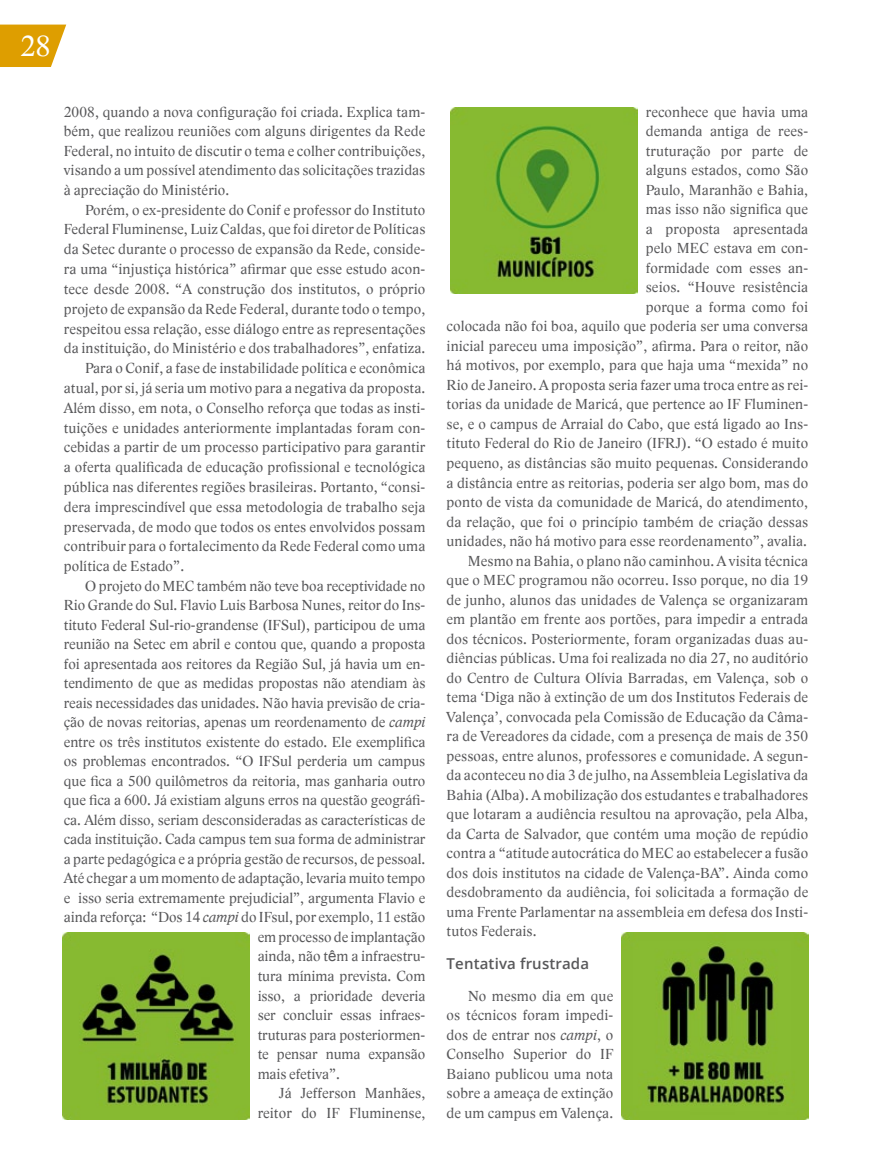
<style>
.page{position:relative;width:872px;height:1170px;background:#fff}
.page>*{position:absolute;margin:0;border:0;box-sizing:border-box;transform-origin:0 0}
.t1{font:30px "Lido STFCE";color:#fff}
.t2{font:15px/19.5px "Lido STFCE";letter-spacing:.01em;color:#58585a;text-align:justify}
.t3{font:600 15px "Open Sans";letter-spacing:.01em;color:#58585a}
.s1{font-style:italic}
.s2{font-family:"Arial"}
</style>
<div class="page">
<svg style="left:0;top:25px;width:66px;height:42px;background:#e1a91c"></svg>
<img style="left:622px;top:932px;width:186px;height:186px">
<img style="left:451px;top:107px;width:186px;height:187px">
<img style="left:63px;top:932px;width:186px;height:187px">
<h1 class="t1" style="left:20px;top:28px;width:32px">28</h1>
<p class="t2" style="left:64px;top:102px;width:363px">2008, quando a nova configuração foi criada. Explica tam&shy;bém, que realizou reuniões com alguns dirigentes da Rede Federal, no intuito de discutir o tema e colher contribuições, visando a um possível atendimento das solicitações trazidas à apreciação do Ministério.</p>
<p class="t2" style="left:85px;top:200px;width:342px">Porém, o ex-presidente do Conif e professor do Instituto</p>
<p class="t2" style="left:64px;top:220px;width:363px">Federal Fluminense, Luiz Caldas, que foi diretor de Políticas</p>
<p class="t2" style="left:64px;top:239px;width:363px">da Setec durante o processo de expansão da Rede, conside-</p>
<p class="t2" style="left:64px;top:259px;width:363px">ra uma “injustiça histórica” afirmar que esse estudo acon-</p>
<p class="t2" style="left:64px;top:279px;width:363px">tece desde 2008. “A construção dos institutos, o próprio</p>
<p class="t2" style="left:64px;top:299px;width:363px">projeto de expansão da Rede Federal, durante todo o tempo,</p>
<p class="t2" style="left:64px;top:319px;width:363px">respeitou essa relação, esse diálogo entre as representações</p>
<p class="t2" style="left:64px;top:338px;width:363px">da instituição, do Ministério e dos trabalhadores”, enfatiza.</p>
<p class="t2" style="left:85px;top:358px;width:342px">Para o Conif, a fase de instabilidade política e econômica</p>
<p class="t2" style="left:64px;top:378px;width:363px">atual, por si, já seria um motivo para a negativa da proposta.</p>
<p class="t2" style="left:64px;top:398px;width:363px">Além disso, em nota, o Conselho reforça que todas as insti-</p>
<p class="t2" style="left:64px;top:418px;width:363px">tuições e unidades anteriormente implantadas foram con-</p>
<p class="t2" style="left:64px;top:437px;width:363px">cebidas a partir de um processo participativo para garantir</p>
<p class="t2" style="left:64px;top:457px;width:363px">a oferta qualificada de educação profissional e tecnológica</p>
<p class="t2" style="left:64px;top:477px;width:363px">pública nas diferentes regiões brasileiras. Portanto, “consi-</p>
<p class="t2" style="left:64px;top:497px;width:363px">dera imprescindível que essa metodologia de trabalho seja</p>
<p class="t2" style="left:64px;top:517px;width:363px">preservada, de modo que todos os entes envolvidos possam</p>
<p class="t2" style="left:64px;top:536px;width:363px">contribuir para o fortalecimento da Rede Federal como uma</p>
<p class="t2" style="left:64px;top:556px;width:122px">política de Estado”.</p>
<p class="t2" style="left:85px;top:576px;width:342px">O projeto do MEC também não teve boa receptividade no</p>
<p class="t2" style="left:64px;top:595px;width:363px">Rio Grande do Sul. Flavio Luis Barbosa Nunes, reitor do Ins-</p>
<p class="t2" style="left:64px;top:615px;width:363px">tituto Federal Sul-rio-grandense (IFSul), participou de uma</p>
<p class="t2" style="left:64px;top:634px;width:363px">reunião na Setec em abril e contou que, quando a proposta</p>
<p class="t2" style="left:64px;top:654px;width:363px">foi apresentada aos reitores da Região Sul, já havia um en-</p>
<p class="t2" style="left:64px;top:673px;width:363px">tendimento de que as medidas propostas não atendiam às</p>
<p class="t2" style="left:64px;top:693px;width:363px">reais necessidades das unidades. Não havia previsão de cria-</p>
<p class="t2" style="left:64px;top:712px;width:363px">ção de novas reitorias, apenas um reordenamento de <span class="s1">campi</span></p>
<p class="t2" style="left:64px;top:732px;width:363px">entre os três institutos existente do estado. Ele exemplifica</p>
<p class="t2" style="left:64px;top:751px;width:363px">os problemas encontrados. “O IFSul perderia um campus</p>
<p class="t2" style="left:64px;top:771px;width:363px">que fica a 500 quilômetros da reitoria, mas ganharia outro</p>
<p class="t2" style="left:64px;top:790px;width:363px">que fica a 600. Já existiam alguns erros na questão geográfi-</p>
<p class="t2" style="left:64px;top:810px;width:363px">ca. Além disso, seriam desconsideradas as características de</p>
<p class="t2" style="left:64px;top:829px;width:363px">cada instituição. Cada campus tem sua forma de administrar</p>
<p class="t2" style="left:64px;top:849px;width:363px">a parte pedagógica e a própria gestão de recursos, de pessoal.</p>
<p class="t2" style="left:64px;top:868px;width:363px">Até chegar a um momento de adaptação, levaria muito tempo</p>
<p class="t2" style="left:64px;top:888px;width:363px">e isso seria extremamente prejudicial”, argumenta Flavio e</p>
<p class="t2" style="left:64px;top:907px;width:363px">ainda reforça: “Dos 14 <span class="s1">campi</span> do IFsul, por exemplo, 11 estão</p>
<p class="t2" style="left:258px;top:927px;width:169px">em processo de implantação</p>
<p class="t2" style="left:258px;top:946px;width:169px">ainda, não t<span class="s2">ê</span>m a infraestru-</p>
<p class="t2" style="left:258px;top:966px;width:169px">tura mínima prevista. Com</p>
<p class="t2" style="left:258px;top:985px;width:169px">isso, a prioridade deveria</p>
<p class="t2" style="left:258px;top:1005px;width:169px">ser concluir essas infraes-</p>
<p class="t2" style="left:258px;top:1024px;width:169px">truturas para posteriormen-</p>
<p class="t2" style="left:258px;top:1044px;width:169px">te pensar numa expansão</p>
<p class="t2" style="left:258px;top:1063px;width:84px">mais efetiva”.</p>
<p class="t2" style="left:279px;top:1083px;width:148px">Já Jefferson Manhães,</p>
<p class="t2" style="left:258px;top:1102px;width:169px">reitor do IF Fluminense,</p>
<p class="t2" style="left:646px;top:102px;width:164px">reconhece que havia uma</p>
<p class="t2" style="left:646px;top:122px;width:164px">demanda antiga de rees-</p>
<p class="t2" style="left:646px;top:141px;width:164px">truturação por parte de</p>
<p class="t2" style="left:646px;top:161px;width:164px">alguns estados, como São</p>
<p class="t2" style="left:646px;top:180px;width:164px">Paulo, Maranhão e Bahia,</p>
<p class="t2" style="left:646px;top:200px;width:164px">mas isso não significa que</p>
<p class="t2" style="left:646px;top:219px;width:164px">a proposta apresentada</p>
<p class="t2" style="left:646px;top:239px;width:164px">pelo MEC estava em con-</p>
<p class="t2" style="left:646px;top:258px;width:164px">formidade com esses an-</p>
<p class="t2" style="left:646px;top:278px;width:164px">seios. “Houve resistência</p>
<p class="t2" style="left:646px;top:297px;width:164px">porque a forma como foi</p>
<p class="t2" style="left:446px;top:317px;width:363px">colocada não foi boa, aquilo que poderia ser uma conversa</p>
<p class="t2" style="left:446px;top:336px;width:363px">inicial pareceu uma imposição”, afirma. Para o reitor, não</p>
<p class="t2" style="left:446px;top:356px;width:363px">há motivos, por exemplo, para que haja uma “mexida” no</p>
<p class="t2" style="left:446px;top:375px;width:363px">Rio de Janeiro. A proposta seria fazer uma troca entre as rei-</p>
<p class="t2" style="left:446px;top:395px;width:363px">torias da unidade de Maricá, que pertence ao IF Fluminen-</p>
<p class="t2" style="left:446px;top:414px;width:363px">se, e o campus de Arraial do Cabo, que está ligado ao Ins-</p>
<p class="t2" style="left:446px;top:434px;width:363px">tituto Federal do Rio de Janeiro (IFRJ). “O estado é muito</p>
<p class="t2" style="left:446px;top:453px;width:363px">pequeno, as distâncias são muito pequenas. Considerando</p>
<p class="t2" style="left:446px;top:473px;width:363px">a distância entre as reitorias, poderia ser algo bom, mas do</p>
<p class="t2" style="left:446px;top:492px;width:363px">ponto de vista da comunidade de Maricá, do atendimento,</p>
<p class="t2" style="left:446px;top:512px;width:363px">da relação, que foi o princípio também de criação dessas</p>
<p class="t2" style="left:446px;top:531px;width:362px">unidades, não há motivo para esse reordenamento”, avalia.</p>
<p class="t2" style="left:468px;top:551px;width:342px">Mesmo na Bahia, o plano não caminhou. A visita técnica</p>
<p class="t2" style="left:446px;top:570px;width:363px">que o MEC programou não ocorreu. Isso porque, no dia 19</p>
<p class="t2" style="left:446px;top:590px;width:363px">de junho, alunos das unidades de Valença se organizaram</p>
<p class="t2" style="left:446px;top:609px;width:363px">em plantão em frente aos portões, para impedir a entrada</p>
<p class="t2" style="left:446px;top:629px;width:363px">dos técnicos. Posteriormente, foram organizadas duas au-</p>
<p class="t2" style="left:446px;top:648px;width:363px">diências públicas. Uma foi realizada no dia 27, no auditório</p>
<p class="t2" style="left:446px;top:668px;width:363px">do Centro de Cultura Olívia Barradas, em Valença, sob o</p>
<p class="t2" style="left:446px;top:687px;width:363px">tema ‘Diga não à extinção de um dos Institutos Federais de</p>
<p class="t2" style="left:446px;top:707px;width:363px">Valença’, convocada pela Comissão de Educação da Câma-</p>
<p class="t2" style="left:446px;top:726px;width:363px">ra de Vereadores da cidade, com a presença de mais de 350</p>
<p class="t2" style="left:446px;top:746px;width:363px">pessoas, entre alunos, professores e comunidade. A segun-</p>
<p class="t2" style="left:446px;top:765px;width:363px">da aconteceu no dia 3 de julho, na Assembleia Legislativa da</p>
<p class="t2" style="left:446px;top:785px;width:363px">Bahia (Alba). A mobilização dos estudantes e trabalhadores</p>
<p class="t2" style="left:446px;top:804px;width:363px">que lotaram a audiência resultou na aprovação, pela Alba,</p>
<p class="t2" style="left:446px;top:824px;width:363px">da Carta de Salvador, que contém uma moção de repúdio</p>
<p class="t2" style="left:446px;top:843px;width:363px">contra a “atitude autocrática do MEC ao estabelecer a fusão</p>
<p class="t2" style="left:446px;top:863px;width:363px">dos dois institutos na cidade de Valença-BA”. Ainda como</p>
<p class="t2" style="left:446px;top:882px;width:363px">desdobramento da audiência, foi solicitada a formação de</p>
<p class="t2" style="left:446px;top:902px;width:363px">uma Frente Parlamentar na assembleia em defesa dos Insti-</p>
<p class="t2" style="left:446px;top:921px;width:91px">tutos Federais.</p>
<p class="t3" style="left:446px;top:952px;width:144px">Tentativa frustrada</p>
<p class="t2" style="left:446px;top:986px;width:168px;text-indent:21px">No mesmo dia em que os técnicos foram impedi&shy;dos de entrar nos <span class="s1">campi</span>, o Conselho Superior do IF Baiano publicou uma nota sobre a ameaça de extinção de um campus em Valença.</p>
</div>
